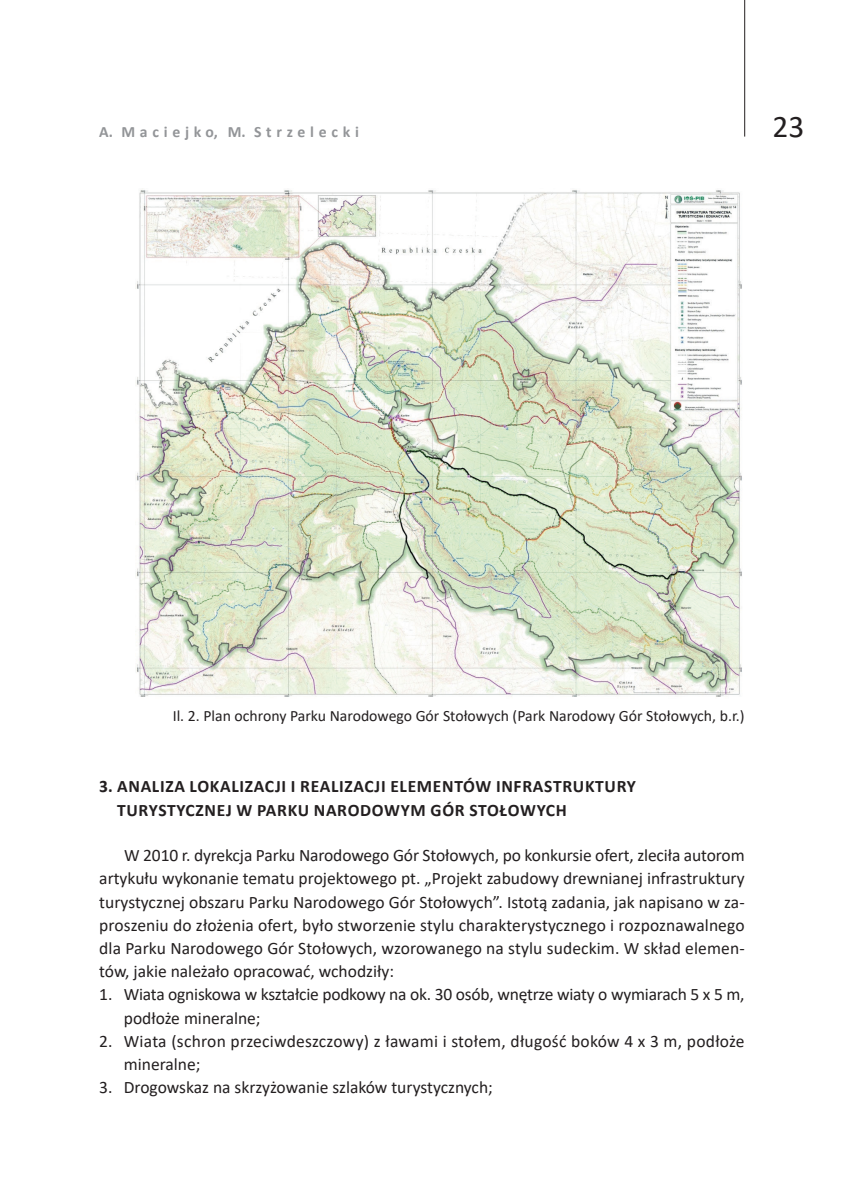
<style>
.page{position:relative;width:844px;height:1191px;background:#fff}
.page>*{position:absolute;margin:0;border:0;box-sizing:border-box;transform-origin:0 0}
.t1{font:31.5px "Calibri";color:#231f20}
.Akapit_pol{font:17.5px/23.3px "Calibri";color:#231f20;text-align:justify}
.wyliczenie_numer{font:17.5px/23.1px "Calibri";color:#231f20}
.tytuł_1{font:700 17.5px/24.5px "Calibri";letter-spacing:.04em;color:#231f20}
.rysunek{font:15.75px "Calibri";color:#231f20}
.t2{font:700 15.75px "Calibri";letter-spacing:.3em;color:#939598}
</style>
<div class="page">
<hr style="left:744px;top:0;width:1px;height:137px;background:#231f20">
<img style="left:136px;top:190px;width:606px;height:507px">
<p class="t2" style="left:99px;top:120px;width:261px">A. Maciejko, M. Strzelecki</p>
<h1 class="t1" style="left:772px;top:104px;width:33px">23</h1>
<p class="rysunek" style="left:173px;top:705px;width:573px">Il. 2. Plan ochrony Parku Narodowego Gór Stołowych (Park Narodowy Gór Stołowych, b.r.)</p>
<p class="tytuł_1" style="left:117px;top:773px;width:520px;text-indent:-18px">3. ANALIZA LOKALIZACJI I REALIZACJI ELEMENTÓW INFRASTRUKTURY<br>TURYSTYCZNEJ W PARKU NARODOWYM GÓR STOŁOWYCH</p>
<p class="Akapit_pol" style="left:99px;top:843px;width:646px;text-indent:25px">W 2010 r. dyrekcja Parku Narodowego Gór Stołowych, po konkursie ofert, zleciła autorom artykułu wykonanie tematu projektowego pt. „Projekt zabudowy drewnianej infrastruktury turystycznej obszaru Parku Narodowego Gór Stołowych”. Istotą zadania, jak napisano w za&shy;proszeniu do złożenia ofert, było stworzenie stylu charakterystycznego i rozpoznawalnego dla Parku Narodowego Gór Stołowych, wzorowanego na stylu sudeckim. W skład elemen&shy;tów, jakie należało opracować, wchodziły:</p>
<p class="wyliczenie_numer" style="left:124px;top:982px;width:622px;text-indent:-24px">1. Wiata ogniskowa w kształcie podkowy na ok. 30 osób, wnętrze wiaty o wymiarach 5 x 5 m, podłoże mineralne;</p>
<p class="wyliczenie_numer" style="left:124px;top:1029px;width:622px;text-indent:-24px">2. Wiata (schron przeciwdeszczowy) z ławami i stołem, długość boków 4 x 3 m, podłoże mineralne;</p>
<p class="wyliczenie_numer" style="left:99px;top:1075px;width:395px">3. Drogowskaz na skrzyżowanie szlaków turystycznych;</p>
</div>
